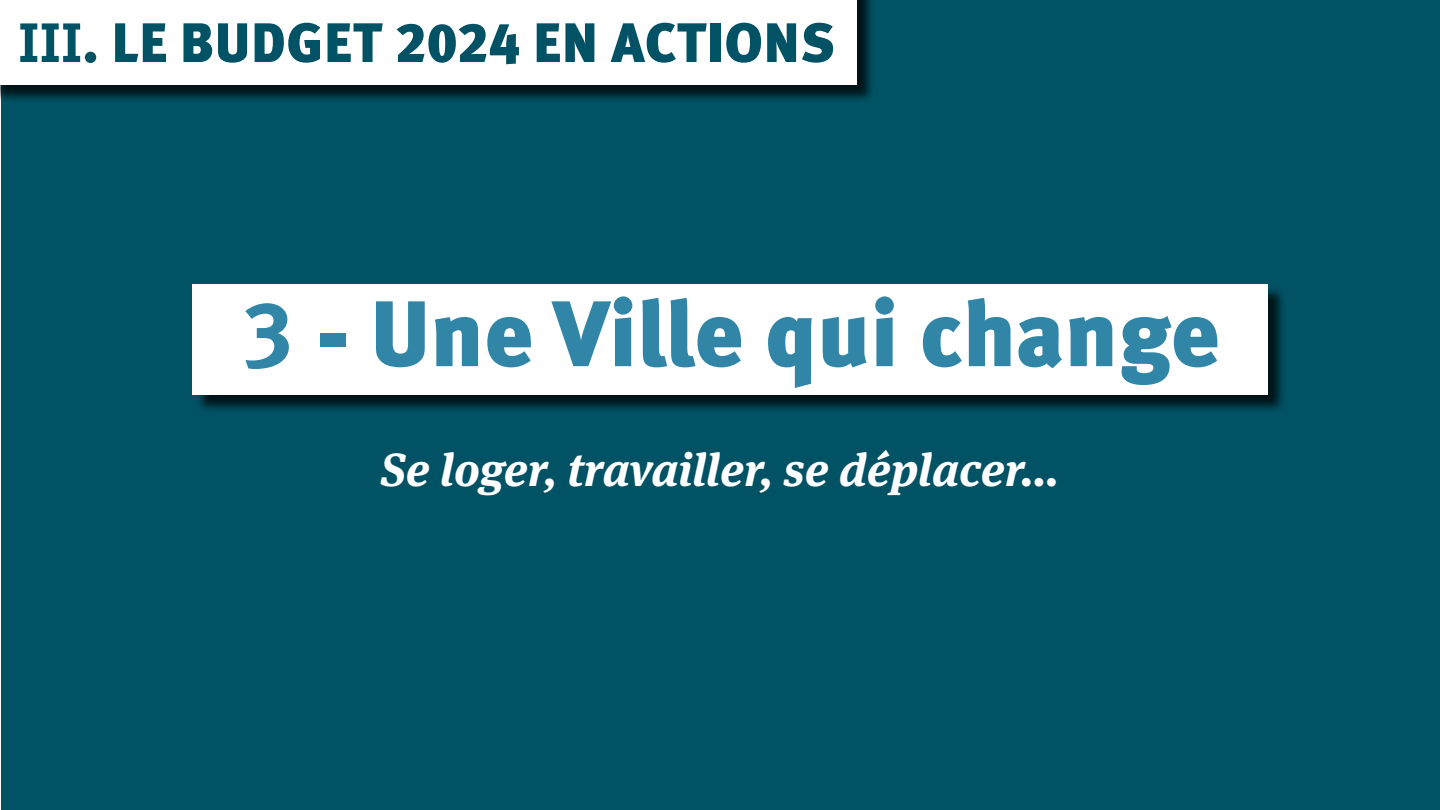
<style>
.page{position:relative;width:1440px;height:810px;background:#fff}
.page>*{position:absolute;margin:0;border:0;box-sizing:border-box;transform-origin:0 0}
.t1{font:900 93px "Meta Pro";color:#3186a8}
.t2{font:900 55.5px "Meta Pro";letter-spacing:.01em;color:#005264}
.t3{font:italic 700 46.5px "Meta Serif OT";color:#fff}
.s1{font-family:"Meta Correspondence Pro";font-weight:700}
</style>
<div class="page">
<div style="left:1px;top:0;width:1438px;height:810px;background:#005264"></div>
<div style="left:195px;top:286px;width:1091px;height:127px;background:#000;opacity:.75"></div>
<div style="left:192px;top:284px;width:1075px;height:111px;background:#fff"></div>
<div style="left:0;top:0;width:875px;height:103px;background:#000;opacity:.75"></div>
<div style="left:0;top:0;width:856px;height:85px;background:#fff"></div>
<p class="t2" style="left:18px;top:-1px;width:818px"><span class="s1">III</span>. LE BUDGET 2024 EN ACTIONS</p>
<h1 class="t1" style="left:241px;top:260px;width:980px"><span class="s1">3</span> - Une Ville qui change</h1>
<p class="t3" style="left:381px;top:441px;width:680px">Se loger, travailler, se déplacer…</p>
</div>
